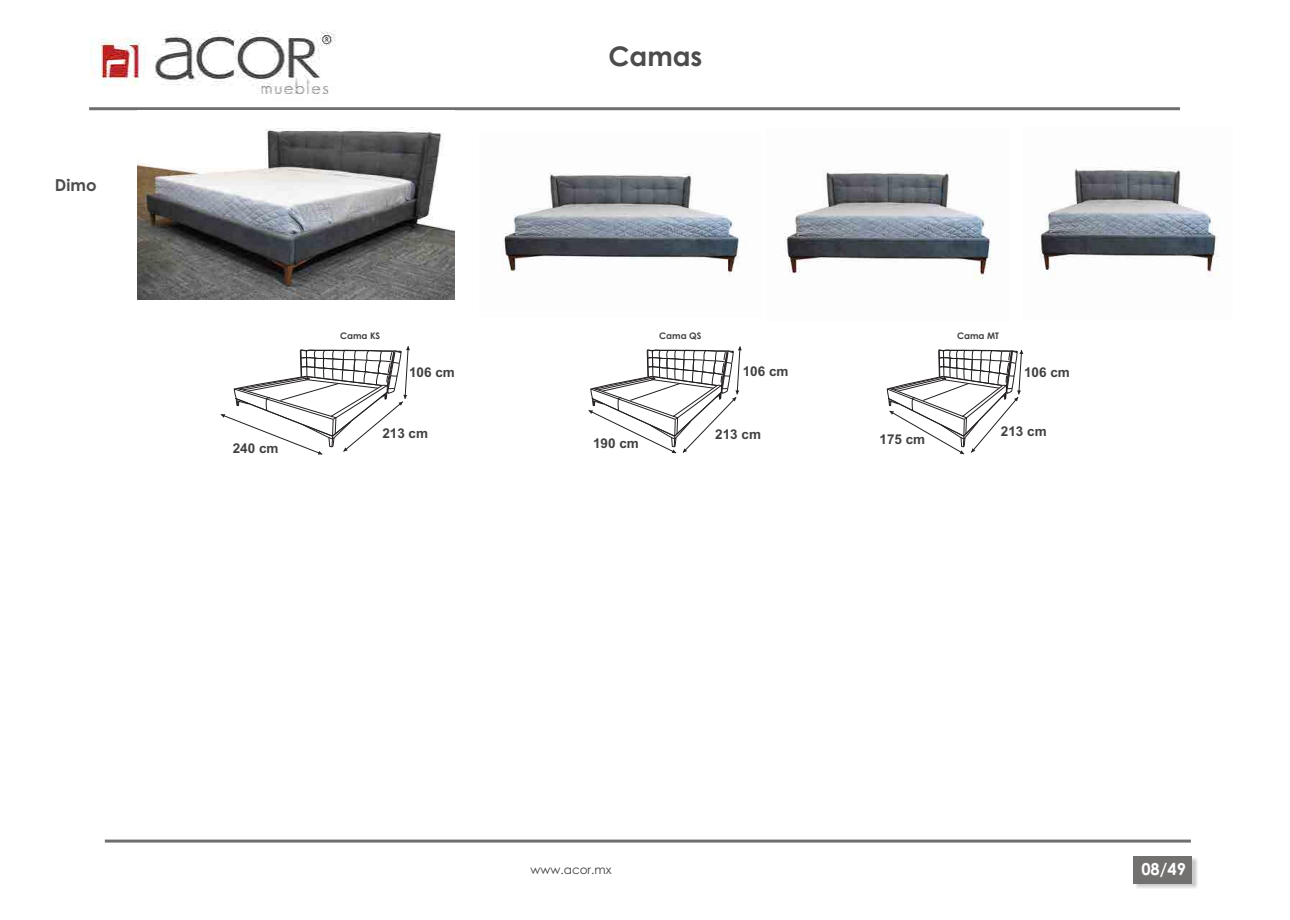
<style>
.page{position:relative;width:1290px;height:920px;background:#fff}
.page>*{position:absolute;margin:0;border:0;box-sizing:border-box;transform-origin:0 0}
.t1{font:700 27px "Century Gothic";color:#4c4c4c}
.t2{font:700 16.5px "Century Gothic";color:#fff}
.t3{font:700 16.5px "Century Gothic";color:#4c4c4c}
.t4{font:700 13.5px "Arial";color:#404041}
.t5{font:12px "Century Gothic";color:#404041}
.t6{font:700 9px "Century Gothic";color:#414142}
</style>
<div class="page">
<img style="left:91px;top:30px;width:245px;height:81px">
<hr style="left:105px;top:840px;width:1086px;height:3px;background:#6d6f71">
<img style="left:1136px;top:858px;width:61px;height:30px">
<div style="left:1133px;top:856px;width:58px;height:28px;background:#737070"></div>
<hr style="left:89px;top:107px;width:1091px;height:3px;background:#6d6f71">
<img style="left:502px;top:173px;width:238px;height:99px">
<img style="left:138px;top:127px;width:316px;height:173px">
<img style="left:784px;top:170px;width:207px;height:104px">
<img style="left:1039px;top:167px;width:180px;height:109px">
<svg style="left:220px;top:278px;width:190px;height:177px"></svg>
<svg style="left:886px;top:257px;width:137px;height:197px"></svg>
<svg style="left:588px;top:265px;width:154px;height:188px"></svg>
<p class="t3" style="left:55px;top:179px;width:43px">Dimo</p>
<h1 class="t1" style="left:608px;top:46px;width:95px">Camas</h1>
<p class="t4" style="left:233px;top:443px;width:47px">240 cm</p>
<p class="t6" style="left:340px;top:332px;width:42px">Cama KS</p>
<p class="t6" style="left:659px;top:332px;width:44px">Cama QS</p>
<p class="t6" style="left:957px;top:332px;width:43px">Cama MT</p>
<p class="t4" style="left:409px;top:367px;width:47px">106 cm</p>
<p class="t4" style="left:743px;top:366px;width:47px">106 cm</p>
<p class="t4" style="left:1024px;top:367px;width:47px">106 cm</p>
<p class="t4" style="left:382px;top:428px;width:47px">213 cm</p>
<p class="t4" style="left:593px;top:439px;width:47px">190 cm</p>
<p class="t4" style="left:715px;top:429px;width:47px">213 cm</p>
<p class="t4" style="left:879px;top:434px;width:47px">175 cm</p>
<p class="t4" style="left:1001px;top:426px;width:47px">213 cm</p>
<p class="t5" style="left:530px;top:865px;width:83px">www.acor.mx</p>
<p class="t2" style="left:1141px;top:862px;width:46px">08/49</p>
</div>
